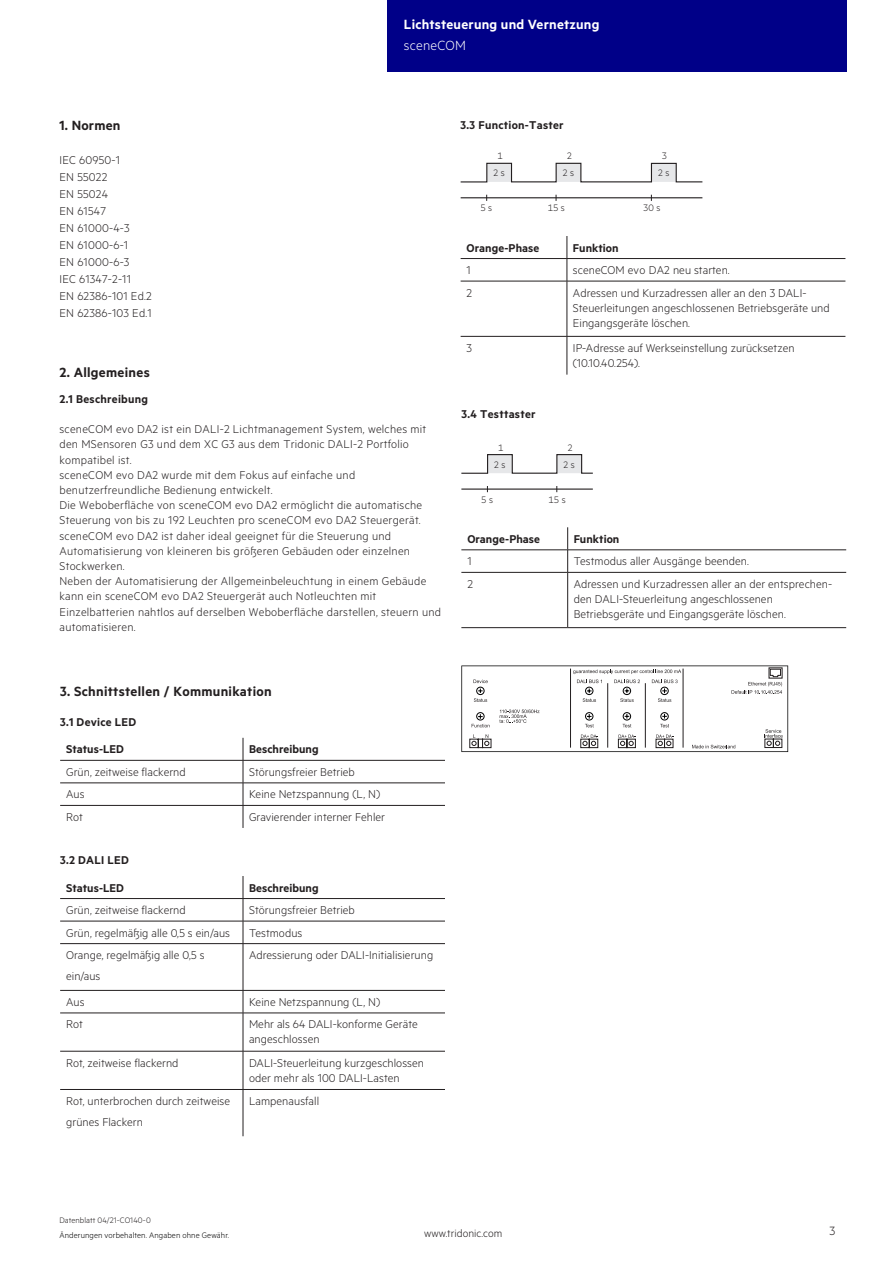
<style>
.page{position:relative;width:893px;height:1263px;background:#fff}
.page>*{position:absolute;margin:0;border:0;box-sizing:border-box;transform-origin:0 0}
.t1{font:15px "Tridonic Metric Print Semi";letter-spacing:.02em;color:#231f20}
.t2{font:15px "Tridonic Metric Print Semi";letter-spacing:.015em;color:#fff}
.t3{font:15px "Tridonic Metric Print Light";letter-spacing:.015em;color:#fff}
.t4{font:13.5px "Tridonic Metric Print Light";color:#231f20}
.t5{font:12.75px/15.1px "Tridonic Metric Print Light";letter-spacing:.01em;color:#231f20}
.t6{font:12.75px "Tridonic Metric Print Semi";letter-spacing:.005em;color:#231f20}
.t7{font:12px "Tridonic Metric Print Light";letter-spacing:.005em;color:#231f20}
.t8{font:10.5px/17px "Tridonic Metric Print Light";color:#231f20;text-align:center}
.t9{font:9px "Tridonic Metric Print Light";letter-spacing:.01em;color:#000}
.t10{font:9px "Tridonic Metric Print Light";letter-spacing:.005em;color:#231f20}
</style>
<div class="page">
<div style="left:387px;top:0;width:459px;height:72px;background:#008"></div>
<svg style="left:243px;top:738px;width:1px;height:90px"></svg>
<hr style="left:60px;top:760px;width:183px;height:1px;background:#231f20">
<hr style="left:243px;top:760px;width:202px;height:1px;background:#231f20">
<hr style="left:60px;top:783px;width:183px;height:1px;background:#231f20">
<hr style="left:243px;top:783px;width:202px;height:1px;background:#231f20">
<hr style="left:60px;top:805px;width:183px;height:1px;background:#231f20">
<hr style="left:243px;top:805px;width:202px;height:1px;background:#231f20">
<svg style="left:243px;top:876px;width:1px;height:67px"></svg>
<hr style="left:243px;top:944px;width:1px;height:46px;background:#231f20">
<svg style="left:243px;top:991px;width:1px;height:22px"></svg>
<hr style="left:243px;top:1013px;width:1px;height:38px;background:#231f20">
<hr style="left:243px;top:1051px;width:1px;height:38px;background:#231f20">
<hr style="left:243px;top:1090px;width:1px;height:46px;background:#231f20">
<hr style="left:60px;top:898px;width:183px;height:1px;background:#231f20">
<hr style="left:243px;top:898px;width:202px;height:1px;background:#231f20">
<hr style="left:60px;top:921px;width:183px;height:1px;background:#231f20">
<hr style="left:243px;top:921px;width:202px;height:1px;background:#231f20">
<hr style="left:60px;top:943px;width:183px;height:1px;background:#231f20">
<hr style="left:243px;top:943px;width:202px;height:1px;background:#231f20">
<hr style="left:60px;top:990px;width:183px;height:1px;background:#231f20">
<hr style="left:243px;top:990px;width:202px;height:1px;background:#231f20">
<hr style="left:60px;top:1013px;width:183px;height:1px;background:#231f20">
<hr style="left:243px;top:1013px;width:202px;height:1px;background:#231f20">
<hr style="left:60px;top:1051px;width:183px;height:1px;background:#231f20">
<hr style="left:243px;top:1051px;width:202px;height:1px;background:#231f20">
<hr style="left:60px;top:1089px;width:183px;height:1px;background:#231f20">
<hr style="left:243px;top:1089px;width:202px;height:1px;background:#231f20">
<svg style="left:567px;top:236px;width:1px;height:45px"></svg>
<hr style="left:567px;top:281px;width:1px;height:55px;background:#231f20">
<hr style="left:567px;top:337px;width:1px;height:38px;background:#231f20">
<hr style="left:461px;top:258px;width:106px;height:1px;background:#231f20">
<hr style="left:567px;top:258px;width:278px;height:1px;background:#231f20">
<hr style="left:461px;top:281px;width:106px;height:1px;background:#231f20">
<hr style="left:567px;top:281px;width:278px;height:1px;background:#231f20">
<hr style="left:461px;top:336px;width:106px;height:1px;background:#231f20">
<hr style="left:567px;top:336px;width:278px;height:1px;background:#231f20">
<svg style="left:567px;top:527px;width:1px;height:45px"></svg>
<hr style="left:567px;top:572px;width:1px;height:55px;background:#231f20">
<hr style="left:461px;top:550px;width:107px;height:1px;background:#231f20">
<hr style="left:568px;top:550px;width:278px;height:1px;background:#231f20">
<hr style="left:461px;top:572px;width:107px;height:1px;background:#231f20">
<hr style="left:568px;top:572px;width:278px;height:1px;background:#231f20">
<hr style="left:461px;top:627px;width:107px;height:1px;background:#231f20">
<hr style="left:568px;top:627px;width:278px;height:1px;background:#231f20">
<svg style="left:461px;top:665px;width:327px;height:87px"></svg>
<hr style="left:461px;top:197px;width:241px;height:1px;background:#231f20">
<svg style="left:461px;top:162px;width:241px;height:21px"></svg>
<hr style="left:461px;top:488px;width:132px;height:2px;background:#231f20">
<svg style="left:461px;top:454px;width:132px;height:20px"></svg>
<p class="t2" style="left:404px;top:15px;width:197px">Lichtsteuerung und Vernetzung</p>
<p class="t3" style="left:404px;top:37px;width:64px">sceneCOM</p>
<p class="t1" style="left:60px;top:117px;width:62px">1. Normen</p>
<p class="t5" style="left:60px;top:151px;width:94px;line-height:17px">IEC 60950-1<br>EN 55022<br>EN 55024<br>EN 61547<br>EN 61000-4-3<br>EN 61000-6-1<br>EN 61000-6-3<br>IEC 61347-2-11<br>EN 62386-101 Ed.2<br>EN 62386-103 Ed.1</p>
<p class="t1" style="left:60px;top:363px;width:92px">2. Allgemeines</p>
<p class="t6" style="left:60px;top:391px;width:90px">2.1 Beschreibung</p>
<p class="t5" style="left:60px;top:421px;width:383px">sceneCOM evo DA2 ist ein DALI-2 Lichtmanagement System, welches mit den MSensoren G3 und dem XC G3 aus dem Tridonic DALI-2 Portfolio kompatibel ist.<br>sceneCOM evo DA2 wurde mit dem Fokus auf einfache und benutzerfreundliche Bedienung entwickelt.<br>Die Weboberfläche von sceneCOM evo DA2 ermöglicht die automatische Steuerung von bis zu 192 Leuchten pro sceneCOM evo DA2 Steuergerät. sceneCOM evo DA2 ist daher ideal geeignet für die Steuerung und Automatisierung von kleineren bis größeren Gebäuden oder einzelnen Stockwerken.<br>Neben der Automatisierung der Allgemeinbeleuchtung in einem Gebäude kann ein sceneCOM evo DA2 Steuergerät auch Notleuchten mit Einzelbatterien nahtlos auf derselben Weboberfläche darstellen, steuern und automatisieren.</p>
<p class="t6" style="left:461px;top:117px;width:105px">3.3 Function-Taster</p>
<p class="t8" style="left:497px;top:147px;width:7px">1</p>
<p class="t8" style="left:567px;top:147px;width:7px">2</p>
<p class="t8" style="left:662px;top:147px;width:7px">3</p>
<p class="t8" style="left:562px;top:164px;width:13px">2 s</p>
<p class="t8" style="left:658px;top:164px;width:13px">2 s</p>
<p class="t8" style="left:493px;top:164px;width:13px">2 s</p>
<p class="t8" style="left:480px;top:199px;width:13px">5 s</p>
<p class="t8" style="left:548px;top:199px;width:19px">15 s</p>
<p class="t8" style="left:643px;top:199px;width:19px">30 s</p>
<p class="t6" style="left:467px;top:240px;width:74px">Orange-Phase</p>
<p class="t6" style="left:573px;top:240px;width:47px">Funktion</p>
<p class="t5" style="left:467px;top:262px;width:6px">1</p>
<p class="t5" style="left:573px;top:262px;width:158px">sceneCOM evo DA2 neu starten.</p>
<p class="t5" style="left:467px;top:285px;width:7px">2</p>
<p class="t5" style="left:573px;top:285px;width:258px">Adressen und Kurzadressen aller an den 3 DALI-<br>Steuerleitungen angeschlossenen Betriebsgeräte und<br>Eingangsgeräte löschen.</p>
<p class="t5" style="left:467px;top:340px;width:7px">3</p>
<p class="t5" style="left:573px;top:340px;width:223px">IP-Adresse auf Werkseinstellung zurücksetzen (10.10.40.254).</p>
<p class="t6" style="left:461px;top:406px;width:76px">3.4 Testtaster</p>
<p class="t8" style="left:498px;top:439px;width:7px">1</p>
<p class="t8" style="left:563px;top:439px;width:13px">2<br>2 s</p>
<p class="t8" style="left:494px;top:456px;width:13px">2 s</p>
<p class="t8" style="left:481px;top:490px;width:13px">5 s</p>
<p class="t8" style="left:548px;top:490px;width:19px">15 s</p>
<p class="t6" style="left:467px;top:531px;width:74px">Orange-Phase</p>
<p class="t6" style="left:574px;top:531px;width:47px">Funktion</p>
<p class="t5" style="left:467px;top:553px;width:6px">1</p>
<p class="t5" style="left:574px;top:553px;width:177px">Testmodus aller Ausgänge beenden.</p>
<p class="t5" style="left:467px;top:576px;width:7px">2</p>
<p class="t5" style="left:574px;top:576px;width:260px">Adressen und Kurzadressen aller an der entsprechen&shy;den DALI-Steuerleitung angeschlossenen<br>Betriebsgeräte und Eingangsgeräte löschen.</p>
<p class="t1" style="left:60px;top:682px;width:213px">3. Schnittstellen / Kommunikation</p>
<p class="t6" style="left:60px;top:714px;width:78px">3.1 Device LED</p>
<p class="t6" style="left:66px;top:742px;width:59px">Status-LED</p>
<p class="t6" style="left:249px;top:742px;width:71px">Beschreibung</p>
<p class="t5" style="left:66px;top:764px;width:121px">Grün, zeitweise flackernd</p>
<p class="t5" style="left:249px;top:764px;width:107px">Störungsfreier Betrieb</p>
<p class="t5" style="left:66px;top:786px;width:20px">Aus</p>
<p class="t5" style="left:249px;top:786px;width:133px">Keine Netzspannung (L, N)</p>
<p class="t5" style="left:66px;top:809px;width:18px">Rot</p>
<p class="t5" style="left:249px;top:809px;width:138px">Gravierender interner Fehler</p>
<p class="t6" style="left:60px;top:853px;width:70px">3.2 DALI LED</p>
<p class="t6" style="left:66px;top:880px;width:59px">Status-LED</p>
<p class="t6" style="left:249px;top:880px;width:71px">Beschreibung</p>
<p class="t5" style="left:66px;top:902px;width:121px">Grün, zeitweise flackernd</p>
<p class="t5" style="left:249px;top:902px;width:107px">Störungsfreier Betrieb</p>
<p class="t5" style="left:66px;top:925px;width:165px">Grün, regelmäßig alle 0,5 s ein/aus</p>
<p class="t5" style="left:249px;top:925px;width:55px">Testmodus</p>
<p class="t5" style="left:66px;top:944px;width:140px;line-height:21.3px">Orange, regelmäßig alle 0,5 s ein/aus</p>
<p class="t5" style="left:249px;top:947px;width:186px">Adressierung oder DALI-Initialisierung</p>
<p class="t5" style="left:66px;top:994px;width:20px">Aus</p>
<p class="t5" style="left:249px;top:994px;width:133px">Keine Netzspannung (L, N)</p>
<p class="t5" style="left:66px;top:1016px;width:18px">Rot</p>
<p class="t5" style="left:249px;top:1016px;width:170px">Mehr als 64 DALI-konforme Geräte angeschlossen</p>
<p class="t5" style="left:66px;top:1055px;width:114px">Rot, zeitweise flackernd</p>
<p class="t5" style="left:249px;top:1055px;width:177px">DALI-Steuerleitung kurzgeschlossen oder mehr als 100 DALI-Lasten</p>
<p class="t5" style="left:66px;top:1090px;width:166px;line-height:21.3px">Rot, unterbrochen durch zeitweise grünes Flackern</p>
<p class="t5" style="left:249px;top:1093px;width:72px">Lampenausfall</p>
<p class="t10" style="left:60px;top:1215px;width:93px">Datenblatt 04/21-CO140-0</p>
<p class="t9" style="left:60px;top:1229px;width:171px">Änderungen vorbehalten. Angaben ohne Gewähr.</p>
<p class="t7" style="left:424px;top:1227px;width:80px">www.tridonic.com</p>
<p class="t4" style="left:829px;top:1223px;width:7px">3</p>
</div>
